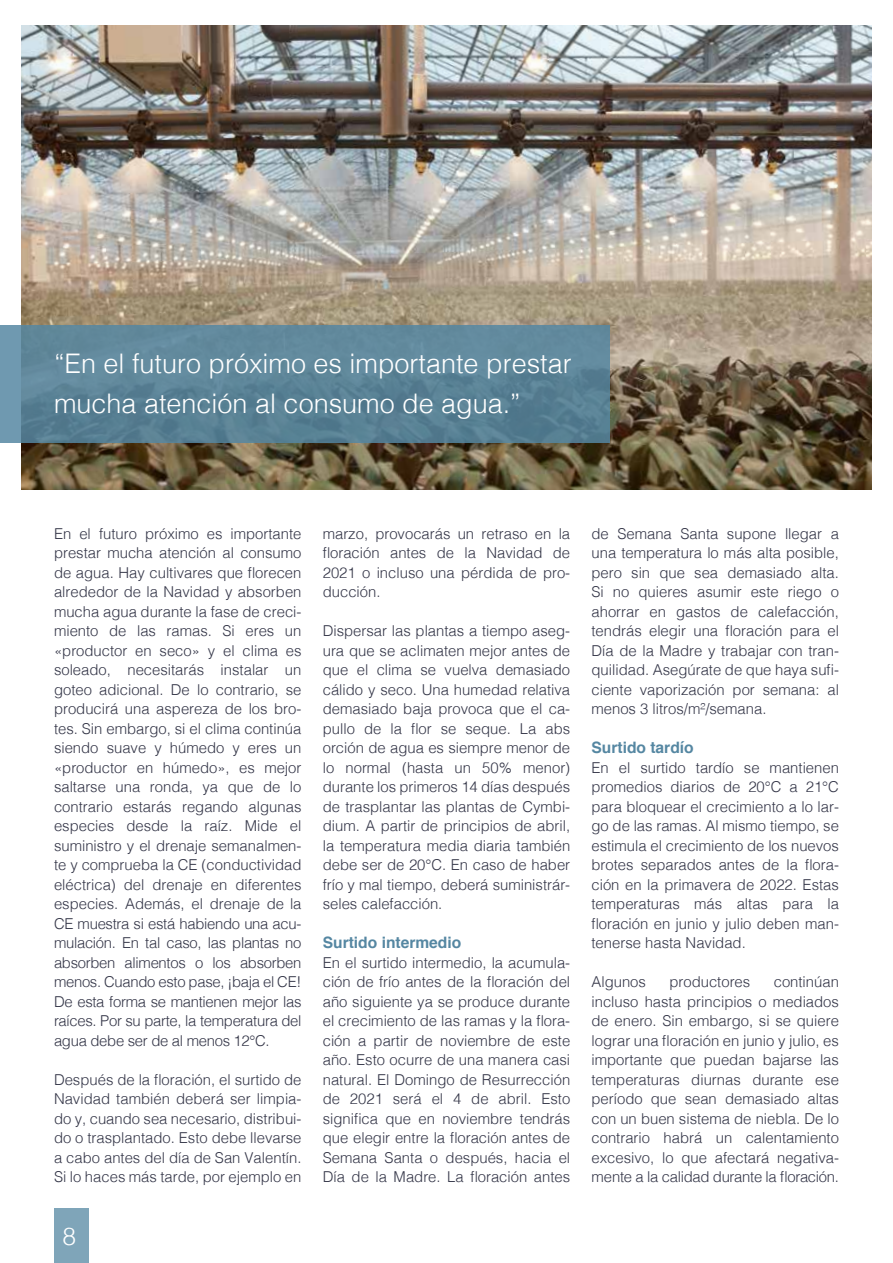
<style>
.page{position:relative;width:893px;height:1263px;background:#fff}
.page>*{position:absolute;margin:0;border:0;box-sizing:border-box;transform-origin:0 0}
.t1{font:300 27px/40.5px "Helvetica";color:#fff}
.t2{font:300 24.75px "Helvetica";color:#fff}
.t3{font:700 15.75px "Helvetica";color:#5587a2}
.t4{font:300 15px/19.5px "Helvetica";color:#333547;text-align:justify}
</style>
<div class="page">
<img style="left:21px;top:26px;width:851px;height:463px">
<svg style="left:0;top:325px;width:609px;height:118px;background:#5d8598"></svg>
<div style="left:54px;top:1209px;width:34px;height:54px;background:#7fa5b9"></div>
<h1 class="t1" style="left:54px;top:341px;width:519px">“En el futuro próximo es importante prestar mucha atención al consumo de agua.”</h1>
<p class="t4" style="left:54px;top:523px;width:249px">En el futuro próximo es importante prestar mucha atención al consumo de agua. Hay cultivares que florecen alrededor de la Navidad y absorben mucha agua durante la fase de creci&shy;miento de las ramas. Si eres un «productor en seco» y el clima es soleado, necesitarás instalar un goteo adicional. De lo contrario, se producirá una aspereza de los bro&shy;tes. Sin embargo, si el clima continúa siendo suave y húmedo y eres un «productor en húmedo», es mejor saltarse una ronda, ya que de lo contrario estarás regando algunas especies desde la raíz. Mide el suministro y el drenaje semanalmen&shy;te y comprueba la CE (conductividad eléctrica) del drenaje en diferentes especies. Además, el drenaje de la CE muestra si está habiendo una acu&shy;mulación. En tal caso, las plantas no absorben alimentos o los absorben menos. Cuando esto pase, ¡baja el CE!<br>De esta forma se mantienen mejor las raíces. Por su parte, la temperatura del agua debe ser de al menos 12°C.</p>
<p class="t4" style="left:54px;top:1069px;width:249px">Después de la floración, el surtido de Navidad también deberá ser limpia&shy;do y, cuando sea necesario, distribui&shy;do o trasplantado. Esto debe llevarse a cabo antes del día de San Valentín.<br>Si lo haces más tarde, por ejemplo en</p>
<h2 class="t2" style="left:63px;top:1215px;width:15px">8</h2>
<p class="t4" style="left:323px;top:523px;width:249px">marzo, provocarás un retraso en la floración antes de la Navidad de 2021 o incluso una pérdida de pro&shy;ducción.</p>
<p class="t4" style="left:323px;top:620px;width:249px">Dispersar las plantas a tiempo aseg&shy;ura que se aclimaten mejor antes de que el clima se vuelva demasiado cálido y seco. Una humedad relativa demasiado baja provoca que el ca&shy;pullo de la flor se seque. La abs orción de agua es siempre menor de lo normal (hasta un 50% menor) durante los primeros 14 días después de trasplantar las plantas de Cymbi&shy;dium. A partir de principios de abril, la temperatura media diaria también debe ser de 20°C. En caso de haber frío y mal tiempo, deberá suministrár&shy;seles calefacción.</p>
<p class="t3" style="left:323px;top:930px;width:140px">Surtido intermedio</p>
<p class="t4" style="left:323px;top:952px;width:249px">En el surtido intermedio, la acumula&shy;ción de frío antes de la floración del año siguiente ya se produce durante el crecimiento de las ramas y la flora&shy;ción a partir de noviembre de este año. Esto ocurre de una manera casi natural. El Domingo de Resurrección de 2021 será el 4 de abril. Esto significa que en noviembre tendrás que elegir entre la floración antes de Semana Santa o después, hacia el Día de la Madre. La floración antes</p>
<p class="t4" style="left:591px;top:523px;width:249px">de Semana Santa supone llegar a una temperatura lo más alta posible, pero sin que sea demasiado alta.<br>Si no quieres asumir este riego o ahorrar en gastos de calefacción, tendrás elegir una floración para el Día de la Madre y trabajar con tran&shy;quilidad. Asegúrate de que haya sufi&shy;ciente vaporización por semana: al menos 3 litros/m²/semana.</p>
<p class="t3" style="left:591px;top:735px;width:104px">Surtido tardío</p>
<p class="t4" style="left:591px;top:757px;width:249px">En el surtido tardío se mantienen promedios diarios de 20°C a 21°C para bloquear el crecimiento a lo lar&shy;go de las ramas. Al mismo tiempo, se estimula el crecimiento de los nuevos brotes separados antes de la flora&shy;ción en la primavera de 2022. Estas temperaturas más altas para la floración en junio y julio deben man&shy;tenerse hasta Navidad.</p>
<p class="t4" style="left:591px;top:971px;width:56px">Algunos</p>
<p class="t4" style="left:669px;top:971px;width:82px">productores</p>
<p class="t4" style="left:591px;top:971px;width:249px;text-indent:182px">continúan incluso hasta principios o mediados de enero. Sin embargo, si se quiere lograr una floración en junio y julio, es importante que puedan bajarse las temperaturas diurnas durante ese período que sean demasiado altas con un buen sistema de niebla. De lo contrario habrá un calentamiento excesivo, lo que afectará negativa&shy;mente a la calidad durante la floración.</p>
</div>
